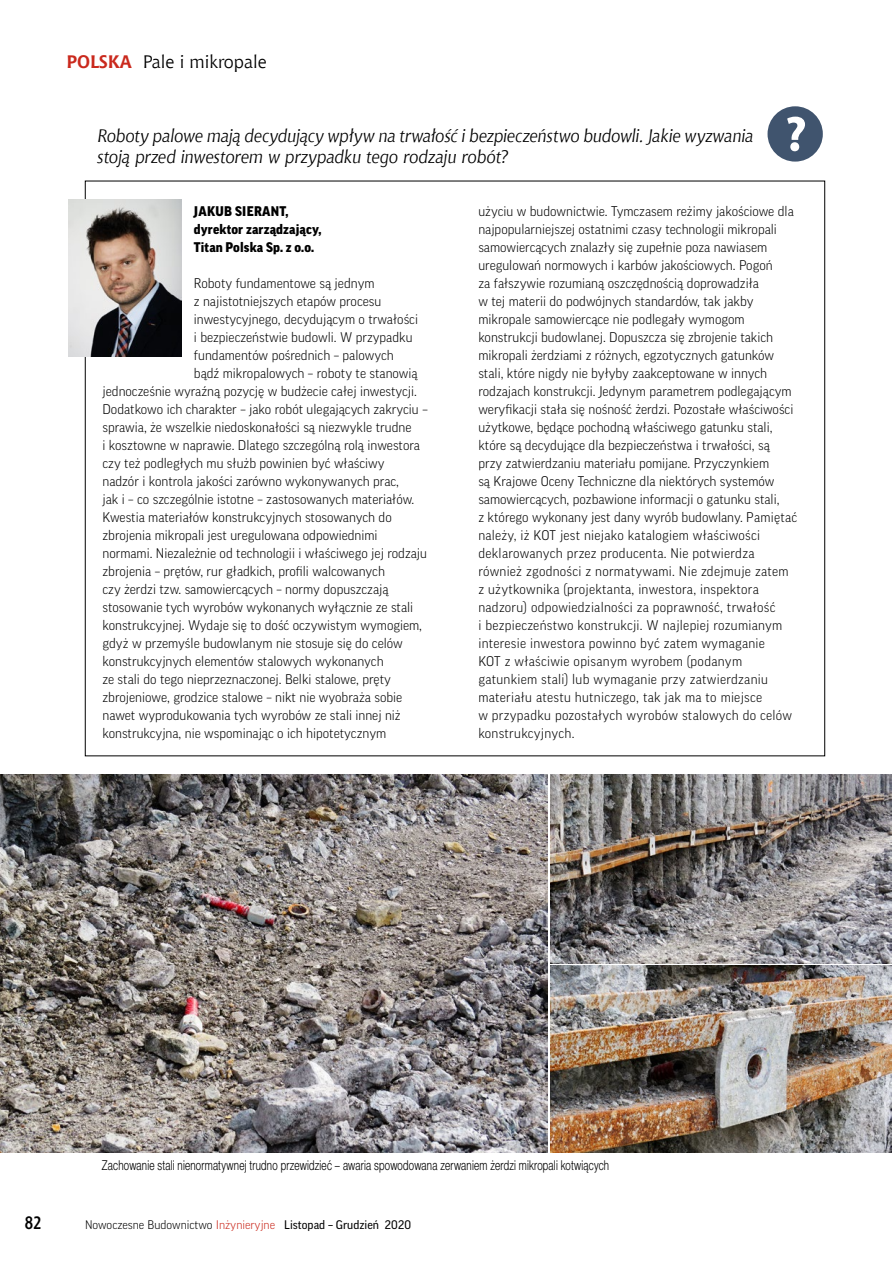
<style>
.page{position:relative;width:893px;height:1263px;background:#fff}
.page>*{position:absolute;margin:0;border:0;box-sizing:border-box;transform-origin:0 0}
.t1{font:italic 18px/21.6px "Chianti EU";letter-spacing:-.01em;color:#000}
.t2{font:18px "Chianti EU";color:#000}
.t3{font:700 18px "Aerton Cnd EFN";color:#000}
.t4{font:300 13.5px/18px "Good Pro";color:#000}
.t5{font:13.5px "Switzer Cnd EFN Light";letter-spacing:.015em;color:#000;scale:.9 1}
.t6{font:900 13.5px/18px "Good Pro";letter-spacing:.01em;color:#000}
.t7{font:300 12px "Good Pro";color:#000}
.s1{font-weight:700;color:#ca291d}
.s2{color:#ca291d}
.s3{font-weight:400}
</style>
<div class="page">
<img style="left:68px;top:199px;width:113px;height:158px">
<svg style="left:767px;top:106px;width:56px;height:56px"></svg>
<img style="left:0;top:774px;width:548px;height:378px">
<img style="left:550px;top:774px;width:342px;height:190px">
<img style="left:550px;top:966px;width:342px;height:186px">
<h1 class="t2" style="left:66px;top:51px;width:202px"><span class="s1">POLSKA</span> Pale i mikropale</h1>
<h1 class="t1" style="left:97px;top:125px;width:658px">Roboty palowe mają decydujący wpływ na trwałość i bezpieczeństwo budowli. Jakie wyzwania stoją przed inwestorem w przypadku tego rodzaju robót?</h1>
<p class="t6" style="left:194px;top:202px;width:129px">JAKUB SIERANT, dyrektor zarządzający,<br>Titan Polska Sp. z o.o.</p>
<p class="t4" style="left:194px;top:274px;width:182px">Roboty fundamentowe są jednym</p>
<p class="t4" style="left:194px;top:292px;width:189px">z najistotniejszych etapów procesu</p>
<p class="t4" style="left:194px;top:310px;width:226px">inwestycyjnego, decydującym o trwałości</p>
<p class="t4" style="left:194px;top:328px;width:220px">i bezpieczeństwie budowli. W przypadku</p>
<p class="t4" style="left:194px;top:346px;width:201px">fundamentów pośrednich – palowych</p>
<p class="t4" style="left:194px;top:364px;width:225px">bądź mikropalowych – roboty te stanowią</p>
<p class="t4" style="left:102px;top:382px;width:316px">jednocześnie wyraźną pozycję w budżecie całej inwestycji.</p>
<p class="t4" style="left:102px;top:400px;width:327px">Dodatkowo ich charakter – jako robót ulegających zakryciu –</p>
<p class="t4" style="left:102px;top:418px;width:310px">sprawia, że wszelkie niedoskonałości są niezwykle trudne</p>
<p class="t4" style="left:102px;top:436px;width:319px">i kosztowne w naprawie. Dlatego szczególną rolą inwestora</p>
<p class="t4" style="left:102px;top:454px;width:284px">czy też podległych mu służb powinien być właściwy</p>
<p class="t4" style="left:102px;top:472px;width:298px">nadzór i kontrola jakości zarówno wykonywanych prac,</p>
<p class="t4" style="left:102px;top:490px;width:313px">jak i – co szczególnie istotne – zastosowanych materiałów.</p>
<p class="t4" style="left:102px;top:508px;width:291px">Kwestia materiałów konstrukcyjnych stosowanych do</p>
<p class="t4" style="left:102px;top:526px;width:277px">zbrojenia mikropali jest uregulowana odpowiednimi</p>
<p class="t4" style="left:102px;top:544px;width:326px">normami. Niezależnie od technologii i właściwego jej rodzaju</p>
<p class="t4" style="left:102px;top:562px;width:284px">zbrojenia – prętów, rur gładkich, profili walcowanych</p>
<p class="t4" style="left:102px;top:580px;width:288px">czy żerdzi tzw. samowiercących – normy dopuszczają</p>
<p class="t4" style="left:102px;top:598px;width:312px">stosowanie tych wyrobów wykonanych wyłącznie ze stali</p>
<p class="t4" style="left:102px;top:616px;width:321px">konstrukcyjnej. Wydaje się to dość oczywistym wymogiem,</p>
<p class="t4" style="left:102px;top:634px;width:302px">gdyż w przemyśle budowlanym nie stosuje się do celów</p>
<p class="t4" style="left:102px;top:652px;width:283px">konstrukcyjnych elementów stalowych wykonanych</p>
<p class="t4" style="left:102px;top:670px;width:290px">ze stali do tego nieprzeznaczonej. Belki stalowe, pręty</p>
<p class="t4" style="left:102px;top:688px;width:301px">zbrojeniowe, grodzice stalowe – nikt nie wyobraża sobie</p>
<p class="t4" style="left:102px;top:706px;width:300px">nawet wyprodukowania tych wyrobów ze stali innej niż</p>
<p class="t4" style="left:102px;top:724px;width:285px">konstrukcyjna, nie wspominając o ich hipotetycznym</p>
<p class="t4" style="left:478px;top:202px;width:320px">użyciu w budownictwie. Tymczasem reżimy jakościowe dla najpopularniejszej ostatnimi czasy technologii mikropali samowiercących znalazły się zupełnie poza nawiasem uregulowań normowych i karbów jakościowych. Pogoń<br>za fałszywie rozumianą oszczędnością doprowadziła<br>w tej materii do podwójnych standardów, tak jakby mikropale samowiercące nie podlegały wymogom konstrukcji budowlanej. Dopuszcza się zbrojenie takich mikropali żerdziami z różnych, egzotycznych gatunków stali, które nigdy nie byłyby zaakceptowane w innych rodzajach konstrukcji. Jedynym parametrem podlegającym weryfikacji stała się nośność żerdzi. Pozostałe właściwości użytkowe, będące pochodną właściwego gatunku stali, które są decydujące dla bezpieczeństwa i trwałości, są<br>przy zatwierdzaniu materiału pomijane. Przyczynkiem<br>są Krajowe Oceny Techniczne dla niektórych systemów samowiercących, pozbawione informacji o gatunku stali,<br>z którego wykonany jest dany wyrób budowlany. Pamiętać należy, iż KOT jest niejako katalogiem właściwości deklarowanych przez producenta. Nie potwierdza również zgodności z normatywami. Nie zdejmuje zatem z użytkownika (projektanta, inwestora, inspektora nadzoru) odpowiedzialności za poprawność, trwałość<br>i bezpieczeństwo konstrukcji. W najlepiej rozumianym interesie inwestora powinno być zatem wymaganie<br>KOT z właściwie opisanym wyrobem (podanym gatunkiem stali) lub wymaganie przy zatwierdzaniu materiału atestu hutniczego, tak jak ma to miejsce<br>w przypadku pozostałych wyrobów stalowych do celów konstrukcyjnych.</p>
<p class="t5" style="left:102px;top:1157px;width:565px">Zachowanie stali nienormatywnej trudno przewidzieć – awaria spowodowana zerwaniem żerdzi mikropali kotwiących</p>
<h1 class="t3" style="left:25px;top:1212px;width:18px">82</h1>
<p class="t7" style="left:85px;top:1218px;width:328px">Nowoczesne Budownictwo <span class="s2">Inżynieryjne</span> <span class="s3">Listopad – Grudzień 2020</span></p>
</div>
